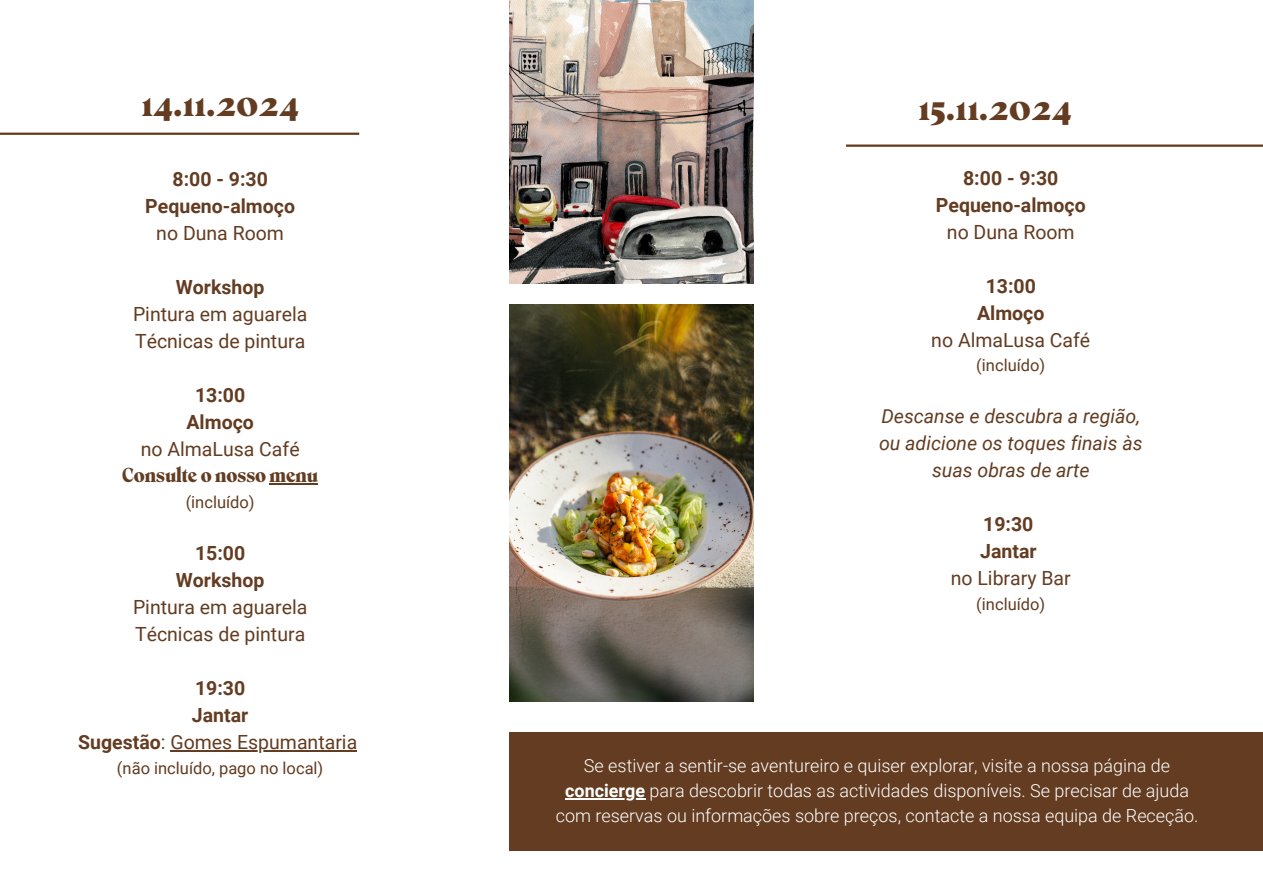
<style>
.page{position:relative;width:1263px;height:894px;background:#fff}
.page>*{position:absolute;margin:0;border:0;box-sizing:border-box;transform-origin:0 0}
.t1{font:900 35.4px "Postmans Serif";color:#633c21}
.t2{font:19.5px/27px "Roboto";color:#633c21;text-align:center}
.t3{font:700 19.5px/27px "Roboto";color:#633c21;text-align:center}
.t4{font:italic 19.5px/27px "Roboto";color:#633c21;text-align:center}
.t5{font:900 19.5px/26.7px "Postmans Serif";color:#633c21;text-align:center}
.t6{font:300 18px/24.8px "Roboto";color:#fff;text-align:center}
.t7{font:16.5px "Roboto";color:#633c21}
.s1{font-weight:400}
.s2{font-weight:700}
.s3{font-family:"Roboto";font-weight:700}
.s4{font-family:"Roboto";font-weight:400}
</style>
<div class="page">
<hr style="left:270px;top:483px;width:48px;height:1px;background:#633c21">
<hr style="left:170px;top:750px;width:187px;height:1px;background:#633c21">
<hr style="left:846px;top:144px;width:417px;height:3px;background:#633b1b">
<hr style="left:0;top:132px;width:359px;height:3px;background:#633b1b">
<div style="left:509px;top:731px;width:754px;height:119px;background:#633c21"></div>
<hr style="left:565px;top:797px;width:80px;height:2px;background:#fff">
<img style="left:509px;top:0;width:244px;height:283px">
<img style="left:509px;top:305px;width:244px;height:396px">
<h1 class="t1" style="left:141px;top:87px;width:159px">14.11.2024</h1>
<h2 class="t3" style="left:145px;top:166px;width:151px">8:00 - 9:30<br>Pequeno-almoço <span class="s1">no Duna Room</span></h2>
<h2 class="t2" style="left:133px;top:274px;width:176px"><span class="s2">Workshop<br></span>Pintura em aguarela<br>Técnicas de pintura</h2>
<h2 class="t5" style="left:122px;top:383px;width:197px"><span class="s3">13:00<br>Almoço<br></span><span class="s4">no AlmaLusa Café<br></span>Consulte o nosso menu</h2>
<h2 class="t7" style="left:186px;top:492px;width:70px">(incluído)</h2>
<h2 class="t2" style="left:133px;top:539px;width:176px"><span class="s2">15:00<br>Workshop<br></span>Pintura em aguarela<br>Técnicas de pintura</h2>
<p class="t3" style="left:195px;top:674px;width:52px">19:30</p>
<p class="t3" style="left:192px;top:701px;width:58px">Jantar</p>
<p class="t2" style="left:78px;top:728px;width:281px"><span class="s2">Sugestão</span>: Gomes Espumantaria</p>
<p class="t7" style="left:117px;top:758px;width:208px">(não incluído, pago no local)</p>
<p class="t1" style="left:918px;top:90px;width:155px">15.11.2024</p>
<p class="t3" style="left:936px;top:164px;width:151px">8:00 - 9:30<br>Pequeno-almoço <span class="s1">no Duna Room</span></p>
<h1 class="t2" style="left:931px;top:272px;width:160px"><span class="s2">13:00<br>Almoço<br></span>no AlmaLusa Café</h1>
<h1 class="t7" style="left:976px;top:356px;width:70px">(incluído)</h1>
<h2 class="t4" style="left:879px;top:403px;width:265px">Descanse e descubra a região, ou adicione os toques finais às suas obras de arte</h2>
<h2 class="t2" style="left:951px;top:511px;width:122px"><span class="s2">19:30<br>Jantar<br></span>no Library Bar</h2>
<h2 class="t7" style="left:976px;top:594px;width:70px">(incluído)</h2>
<h2 class="t6" style="left:584px;top:753px;width:588px">Se estiver a sentir-se aventureiro e quiser explorar, visite a nossa página de</h2>
<h2 class="t6" style="left:556px;top:778px;width:644px"><span class="s2">concierge</span> para descobrir todas as actividades disponíveis. Se precisar de ajuda com reservas ou informações sobre preços, contacte a nossa equipa de Receção.</h2>
</div>
